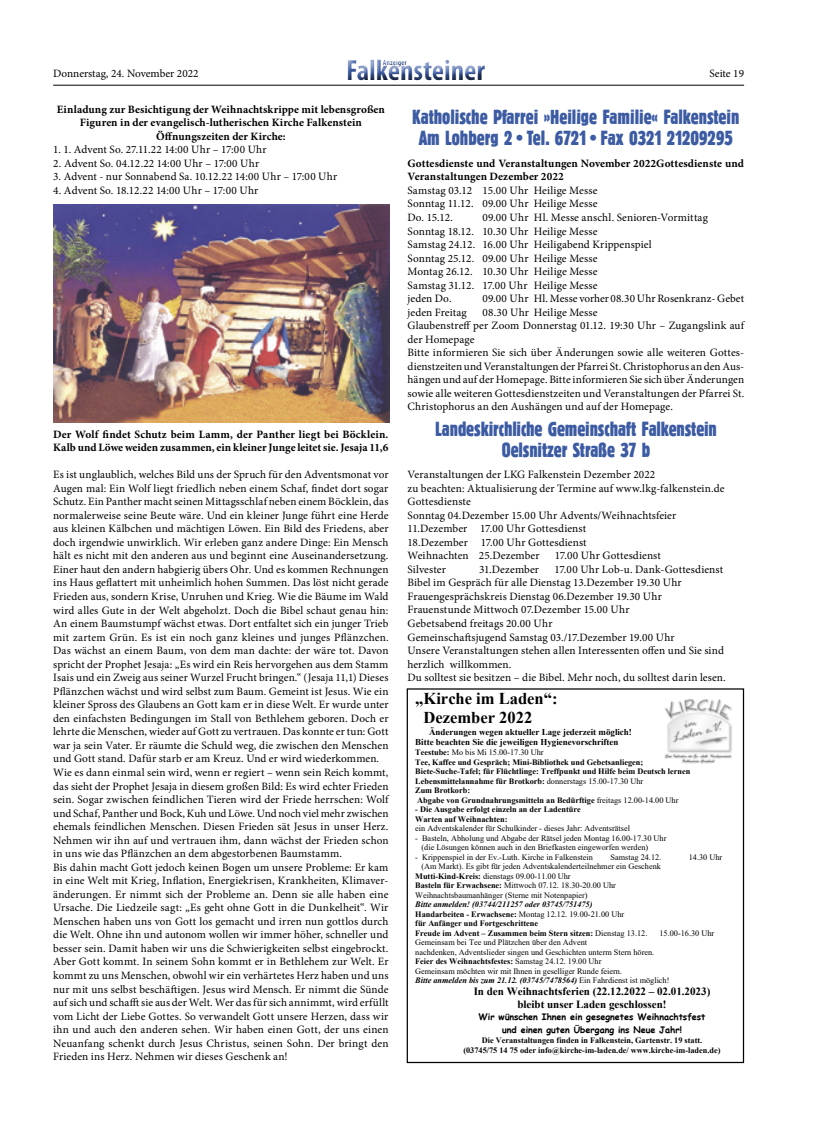
<style>
.page{position:relative;width:815px;height:1134px;background:#fff}
.page>*{position:absolute;margin:0;border:0;box-sizing:border-box;transform-origin:0 0}
.t1{font:700 condensed 29.38px "Myriad Pro";color:#3c5ba3}
.t2{font:21.25px/21.2px "Block D Regu Extr Cond";color:#3c5ba3;text-align:center}
.t3{font:700 16.5px/19px "Times New Roman";color:#000}
.t4{font:11.25px/13.5px "Minion Pro";letter-spacing:.005em;color:#000}
.t5{font:700 11.25px/13.5px "Minion Pro";letter-spacing:.005em;color:#000}
.t6{font:700 11px/12.6px "Times New Roman";color:#000;text-align:center}
.t7{font:700 9px/10.2px "Times New Roman";color:#000}
.t8{font:700 9px/12.5px "Comic Sans MS";color:#000;text-align:center}
.t9{font:8.25px/9.5px "Times New Roman";color:#000}
.t10{font:700 8.25px/9.5px "Times New Roman";color:#000}
.t11{font:700 condensed 7.75px "Myriad Pro";color:#3c5ba3}
.s1{font-weight:400}
.s2{font-weight:700}
.s3{font-style:italic}
.s4{font-weight:700;font-style:italic}
</style>
<div class="page">
<hr style="left:53px;top:85px;width:691px;height:1px;background:#000">
<div style="left:341px;top:51px;width:157px;height:36px;background:#fff"></div>
<div style="left:341px;top:54px;width:153px;height:33px;background:#000;opacity:.75"></div>
<img style="left:53px;top:204px;width:337px;height:219px">
<img style="left:664px;top:698px;width:68px;height:66px">
<div style="left:407px;top:688px;width:337px;height:375px;border:1px solid #000"></div>
<p class="t11" style="left:383px;top:57px;width:25px">Anzeiger</p>
<h1 class="t1" style="left:346px;top:52px;width:141px">Falkensteiner</h1>
<h2 class="t2" style="left:412px;top:106px;width:329px">Katholische Pfarrei »Heilige Familie« Falkenstein<br>Am Lohberg 2•Tel. 6721•Fax 0321 21209295</h2>
<p class="t5" style="left:407px;top:156px;width:338px">Gottesdienste und Veranstaltungen November 2022Gottesdienste und<br>Veranstaltungen Dezember 2022</p>
<p class="t4" style="left:407px;top:184px;width:192px;text-align:justify">Samstag 03.12 15.00 Uhr Heilige Messe Sonntag 11.12. 09.00 Uhr Heilige Messe Do. 15.12.</p>
<p class="t4" style="left:53px;top:67px;width:147px">Donnerstag, 24. November 2022</p>
<p class="t4" style="left:709px;top:67px;width:36px">Seite 19</p>
<p class="t5" style="left:57px;top:102px;width:330px;text-align:center">Einladung zur Besichtigung der Weihnachtskrippe mit lebensgroßen<br>Figuren in der evangelisch-lutherischen Kirche Falkenstein<br>Öffnungszeiten der Kirche:</p>
<p class="t4" style="left:53px;top:143px;width:215px">1. 1. Advent So. 27.11.22 14:00 Uhr – 17:00 Uhr</p>
<p class="t4" style="left:53px;top:156px;width:208px">2. Advent So. 04.12.22 14:00 Uhr – 17:00 Uhr</p>
<p class="t4" style="left:53px;top:170px;width:286px">3. Advent - nur Sonnabend Sa. 10.12.22 14:00 Uhr – 17:00 Uhr</p>
<p class="t4" style="left:53px;top:184px;width:207px">4. Advent So. 18.12.22 14:00 Uhr – 17:00 Uhr</p>
<p class="t4" style="left:408px;top:211px;width:302px;text-indent:75px">09.00 Uhr Hl. Messe anschl. Senioren-Vormittag Sonntag 18.12. 10.30 Uhr Heilige Messe<br>Samstag 24.12. 16.00 Uhr Heiligabend Krippenspiel<br>Sonntag 25.12. 09.00 Uhr Heilige Messe<br>Montag 26.12. 10.30 Uhr Heilige Messe<br>Samstag 31.12. 17.00 Uhr Heilige Messe<br>jeden Do.</p>
<p class="t4" style="left:483px;top:292px;width:263px">09.00 Uhr Hl. Messe vorher 08.30 Uhr Rosenkranz- Gebet</p>
<p class="t4" style="left:408px;top:305px;width:61px">jeden Freitag</p>
<p class="t4" style="left:408px;top:305px;width:338px;text-indent:75px">08.30 Uhr Heilige Messe<br>Glaubenstreff per Zoom Donnerstag 01.12. 19:30 Uhr – Zugangslink auf der Homepage<br>Bitte informieren Sie sich über Änderungen sowie alle weiteren Gottes&shy;dienstzeiten und Veranstaltungen der Pfarrei St. Christophorus an den Aus&shy;hängen und auf der Homepage. Bitte informieren Sie sich über Änderungen sowie alle weiteren Gottesdienstzeiten und Veranstaltungen der Pfarrei St.<br>Christophorus an den Aushängen und auf der Homepage.</p>
<h2 class="t2" style="left:435px;top:418px;width:283px">Landeskirchliche Gemeinschaft Falkenstein<br>Oelsnitzer Straße 37 b</h2>
<p class="t5" style="left:53px;top:427px;width:337px">Der Wolf findet Schutz beim Lamm, der Panther liegt bei Böcklein.<br>Kalb und Löwe weiden zusammen, ein kleiner Junge leitet sie. Jesaja 11,6</p>
<p class="t4" style="left:53px;top:468px;width:337px">Es ist unglaublich, welches Bild uns der Spruch für den Adventsmonat vor Augen mal: Ein Wolf liegt friedlich neben einem Schaf, findet dort sogar Schutz. Ein Panther macht seinen Mittagsschlaf neben einem Böcklein, das normalerweise seine Beute wäre. Und ein kleiner Junge führt eine Herde aus kleinen Kälbchen und mächtigen Löwen. Ein Bild des Friedens, aber doch irgendwie unwirklich. Wir erleben ganz andere Dinge: Ein Mensch hält es nicht mit den anderen aus und beginnt eine Auseinandersetzung.<br>Einer haut den andern habgierig übers Ohr. Und es kommen Rechnungen ins Haus geflattert mit unheimlich hohen Summen. Das löst nicht gerade Frieden aus, sondern Krise, Unruhen und Krieg. Wie die Bäume im Wald wird alles Gute in der Welt abgeholzt. Doch die Bibel schaut genau hin:<br>An einem Baumstumpf wächst etwas. Dort entfaltet sich ein junger Trieb mit zartem Grün. Es ist ein noch ganz kleines und junges Pflänzchen.<br>Das wächst an einem Baum, von dem man dachte: der wäre tot. Davon spricht der Prophet Jesaja: „Es wird ein Reis hervorgehen aus dem Stamm Isais und ein Zweig aus seiner Wurzel Frucht bringen.“ (Jesaja 11,1) Dieses Pflänzchen wächst und wird selbst zum Baum. Gemeint ist Jesus. Wie ein kleiner Spross des Glaubens an Gott kam er in diese Welt. Er wurde unter den einfachsten Bedingungen im Stall von Bethlehem geboren. Doch er lehrte die Menschen, wieder auf Gott zu vertrauen. Das konnte er tun: Gott war ja sein Vater. Er räumte die Schuld weg, die zwischen den Menschen und Gott stand. Dafür starb er am Kreuz. Und er wird wiederkommen.<br>Wie es dann einmal sein wird, wenn er regiert – wenn sein Reich kommt, das sieht der Prophet Jesaja in diesem großen Bild: Es wird echter Frieden sein. Sogar zwischen feindlichen Tieren wird der Friede herrschen: Wolf und Schaf, Panther und Bock, Kuh und Löwe. Und noch viel mehr zwischen ehemals feindlichen Menschen. Diesen Frieden sät Jesus in unser Herz.<br>Nehmen wir ihn auf und vertrauen ihm, dann wächst der Frieden schon in uns wie das Pflänzchen an dem abgestorbenen Baumstamm.<br>Bis dahin macht Gott jedoch keinen Bogen um unsere Probleme: Er kam in eine Welt mit Krieg, Inflation, Energiekrisen, Krankheiten, Klimaver&shy;änderungen. Er nimmt sich der Probleme an. Denn sie alle haben eine Ursache. Die Liedzeile sagt: „Es geht ohne Gott in die Dunkelheit“. Wir Menschen haben uns von Gott los gemacht und irren nun gottlos durch die Welt. Ohne ihn und autonom wollen wir immer höher, schneller und besser sein. Damit haben wir uns die Schwierigkeiten selbst eingebrockt.<br>Aber Gott kommt. In seinem Sohn kommt er in Bethlehem zur Welt. Er kommt zu uns Menschen, obwohl wir ein verhärtetes Herz haben und uns nur mit uns selbst beschäftigen. Jesus wird Mensch. Er nimmt die Sünde auf sich und schafft sie aus der Welt. Wer das für sich annimmt, wird erfüllt vom Licht der Liebe Gottes. So verwandelt Gott unsere Herzen, dass wir ihn und auch den anderen sehen. Wir haben einen Gott, der uns einen Neuanfang schenkt durch Jesus Christus, seinen Sohn. Der bringt den Frieden ins Herz. Nehmen wir dieses Geschenk an!</p>
<p class="t4" style="left:407px;top:468px;width:319px">Veranstaltungen der LKG Falkenstein Dezember 2022<br>zu beachten: Aktualisierung der Termine auf www.lkg-falkenstein.de Gottesdienste<br>Sonntag 04.Dezember 15.00 Uhr Advents/Weihnachtsfeier 11.Dezember 17.00 Uhr Gottesdienst<br>18.Dezember 17.00 Uhr Gottesdienst<br>Weihnachten 25.Dezember</p>
<p class="t4" style="left:555px;top:549px;width:108px">17.00 Uhr Gottesdienst</p>
<p class="t4" style="left:407px;top:563px;width:320px;text-indent:147px">17.00 Uhr Lob-u. Dank-Gottesdienst Bibel im Gespräch für alle Dienstag 13.Dezember 19.30 Uhr Frauengesprächskreis Dienstag 06.Dezember 19.30 Uhr Frauenstunde Mittwoch 07.Dezember 15.00 Uhr<br>Gebetsabend freitags 20.00 Uhr<br>Gemeinschaftsjugend Samstag 03./17.Dezember 19.00 Uhr<br>Unsere Veranstaltungen stehen allen Interessenten offen und Sie sind herzlich willkommen.<br>Du solltest sie besitzen – die Bibel. Mehr noch, du solltest darin lesen.</p>
<p class="t4" style="left:407px;top:563px;width:40px">Silvester</p>
<p class="t4" style="left:479px;top:563px;width:61px">31.Dezember</p>
<h3 class="t3" style="left:424px;top:689px;width:136px;text-indent:-8px">„Kirche im Laden“:<br>Dezember 2022</h3>
<p class="t7" style="left:415px;top:727px;width:218px;text-indent:14px">Änderungen wegen aktueller Lage jederzeit möglich!<br>Bitte beachten Sie die jeweiligen Hygienevorschriften</p>
<p class="t10" style="left:415px;top:747px;width:277px">Teestube: <span class="s1">Mo bis Mi 15.00-17.30 Uhr<br></span>Tee, Kaffee und Gespräch; Mini-Bibliothek und Gebetsanliegen; Biete-Suche-Tafel; für Flüchtlinge: Treffpunkt und Hilfe beim Deutsch lernen Lebensmittelannahme für Brotkorb: <span class="s1">donnerstags 15.00-17.30 Uhr<br></span>Zum Brotkorb:<br>Abgabe von Grundnahrungsmitteln an Bedürftige <span class="s1">freitags 12.00-14.00 Uhr</span></p>
<p class="t10" style="left:415px;top:804px;width:167px">- Die Ausgabe erfolgt einzeln an der Ladentüre<br>Warten auf Weihnachten:</p>
<p class="t9" style="left:415px;top:823px;width:216px">ein Adventskalender für Schulkinder - dieses Jahr: Adventsrätsel</p>
<p class="t9" style="left:421px;top:833px;width:247px;text-indent:-6px">- Basteln, Abholung und Abgabe der Rätsel jeden Montag 16.00-17.30 Uhr (die Lösungen können auch in den Briefkasten eingeworfen werden)</p>
<p class="t9" style="left:415px;top:852px;width:179px">- Krippenspiel in der Ev.-Luth. Kirche in Falkenstein</p>
<p class="t9" style="left:611px;top:852px;width:52px">Samstag 24.12.</p>
<p class="t9" style="left:689px;top:852px;width:35px">14.30 Uhr</p>
<p class="t9" style="left:415px;top:861px;width:247px;text-indent:6px">(Am Markt). Es gibt für jeden Adventskalenderteilnehmer ein Geschenk <span class="s2">Mutti-Kind-Kreis:</span> dienstags 09.00-11.00 Uhr<br><span class="s2">Basteln für Erwachsene:</span> Mittwoch 07.12. 18.30-20.00 Uhr Weihnachtsbaumanhänger (Sterne mit Notenpapier)</p>
<p class="t10" style="left:415px;top:899px;width:234px"><span class="s3">Bitte anmelden! (03744/211257 oder 03745/751475)<br></span>Handarbeiten - Erwachsene: <span class="s1">Montag 12.12. 19.00-21.00 Uhr<br></span>für Anfänger und Fortgeschrittene<br>Freude im Advent – Zusammen beim Stern sitzen: <span class="s1">Dienstag 13.12.</span></p>
<p class="t9" style="left:659px;top:928px;width:56px">15.00-16.30 Uhr</p>
<p class="t9" style="left:415px;top:937px;width:256px">Gemeinsam bei Tee und Plätzchen über den Advent<br>nachdenken, Adventslieder singen und Geschichten unterm Stern hören.<br><span class="s2">Feier des Weihnachtsfestes:</span> Samstag 24.12. 19.00 Uhr<br>Gemeinsam möchten wir mit Ihnen in geselliger Runde feiern.<br><span class="s4">Bitte anmelden bis zum 21.12. (03745/7478564)</span> Ein Fahrdienst ist möglich!</p>
<p class="t6" style="left:474px;top:985px;width:238px">In den Weihnachtsferien (22.12.2022 – 02.01.2023) bleibt unser Laden geschlossen!</p>
<p class="t8" style="left:479px;top:1010px;width:228px">Wir wünschen Ihnen ein gesegnetes Weihnachtsfest und einen guten Übergang ins Neue Jahr!</p>
<p class="t10" style="left:463px;top:1035px;width:259px;text-align:center">Die Veranstaltungen finden in Falkenstein, Gartenstr. 19 statt.<br>(03745/75 14 75 oder info@kirche-im-laden.de/ www.kirche-im-laden.de)</p>
</div>
